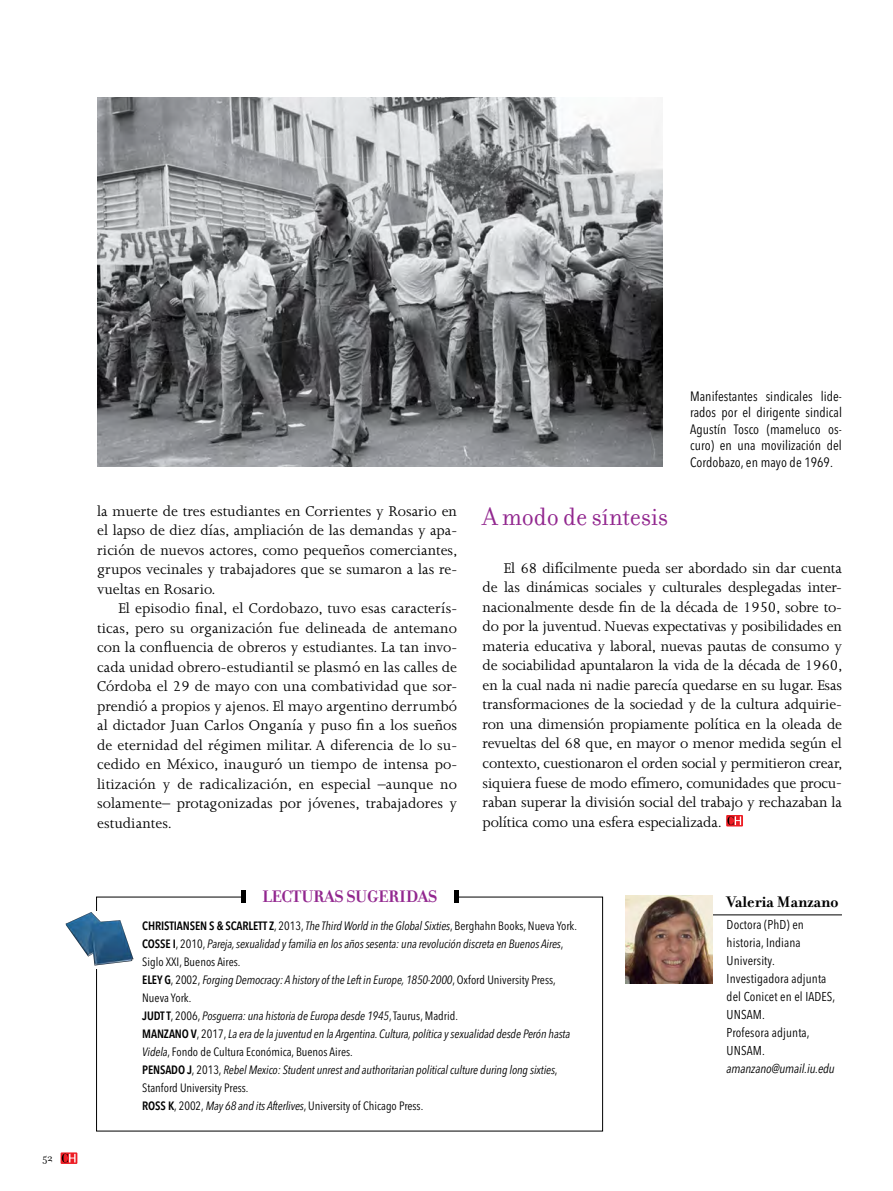
<style>
.page{position:relative;width:893px;height:1191px;background:#fff}
.page>*{position:absolute;margin:0;border:0;box-sizing:border-box;transform-origin:0 0}
.t1{font:27px "Filosofia";letter-spacing:-.005em;color:#92278f;scale:.95 1}
.t2{font:700 18px "Filosofia";letter-spacing:-.015em;color:#92278f}
.t3{font:700 16.5px "Filosofia";color:#000}
.t4{font:16.2px/19.5px "Joanna MT Std";color:#000;text-align:justify}
.t5{font:condensed 13.5px/16.5px "Avenir Next LT Pro";letter-spacing:.005em;color:#000;text-align:justify}
.t6{font:condensed 12.75px/18px "Avenir Next LT Pro";letter-spacing:.01em;color:#000}
.t7{font:italic condensed 12.75px "Avenir Next LT Pro";letter-spacing:-.01em;color:#000}
.t8{font:italic condensed 12px/18px "Avenir Next LT Pro";letter-spacing:-.01em;color:#000}
.t9{font:11.25px "Filosofia";color:#000}
.s1{font-weight:600;font-style:normal}
.s2{font-style:normal}
</style>
<div class="page">
<div style="left:726px;top:815px;width:17px;height:11px;background:#ef3c42"></div>
<svg style="left:727px;top:816px;width:14px;height:9px"></svg>
<hr style="left:690px;top:914px;width:152px;height:1px;background:#000">
<img style="left:625px;top:896px;width:88px;height:87px">
<div style="left:96px;top:896px;width:507px;height:235px;border:1px solid #000"></div>
<div style="left:243px;top:880px;width:213px;height:35px;background:#fff"></div>
<hr style="left:454px;top:890px;width:4px;height:12px;background:#000">
<hr style="left:241px;top:890px;width:4px;height:12px;background:#000">
<img style="left:65px;top:911px;width:69px;height:57px">
<img style="left:97px;top:98px;width:565px;height:369px">
<svg style="left:61px;top:1152px;width:16px;height:12px"></svg>
<svg style="left:62px;top:1153px;width:14px;height:9px"></svg>
<p class="t9" style="left:43px;top:1151px;width:12px">52</p>
<p class="t4" style="left:97px;top:501px;width:362px">la muerte de tres estudiantes en Corrientes y Rosario en el lapso de diez días, ampliación de las demandas y apa&shy;rición de nuevos actores, como pequeños comerciantes, grupos vecinales y trabajadores que se sumaron a las re&shy;vueltas en Rosario.</p>
<p class="t4" style="left:97px;top:599px;width:362px;text-indent:21px">El episodio final, el Cordobazo, tuvo esas caracterís&shy;ticas, pero su organización fue delineada de antemano con la confluencia de obreros y estudiantes. La tan invo&shy;cada unidad obrero-estudiantil se plasmó en las calles de Córdoba el 29 de mayo con una combatividad que sor&shy;prendió a propios y ajenos. El mayo argentino derrumbó al dictador Juan Carlos Onganía y puso fin a los sueños de eternidad del régimen militar. A diferencia de lo su&shy;cedido en México, inauguró un tiempo de intensa po&shy;litización y de radicalización, en especial –aunque no solamente– protagonizadas por jóvenes, trabajadores y estudiantes.</p>
<p class="t5" style="left:690px;top:388px;width:153px">Manifestantes sindicales lide&shy;rados por el dirigente sindical Agustín Tosco (mameluco os&shy;curo) en una movilización del Cordobazo, en mayo de 1969.</p>
<h1 class="t1" style="left:483px;top:501px;width:197px">A modo de síntesis</h1>
<p class="t4" style="left:483px;top:558px;width:361px;text-indent:21px">El 68 difícilmente pueda ser abordado sin dar cuenta de las dinámicas sociales y culturales desplegadas inter&shy;nacionalmente desde fin de la década de 1950, sobre to&shy;do por la juventud. Nuevas expectativas y posibilidades en materia educativa y laboral, nuevas pautas de consumo y de sociabilidad apuntalaron la vida de la década de 1960, en la cual nada ni nadie parecía quedarse en su lugar. Esas transformaciones de la sociedad y de la cultura adquirie&shy;ron una dimensión propiamente política en la oleada de revueltas del 68 que, en mayor o menor medida según el contexto, cuestionaron el orden social y permitieron crear, siquiera fuese de modo efímero, comunidades que procu&shy;raban superar la división social del trabajo y rechazaban la política como una esfera especializada.</p>
<p class="t2" style="left:262px;top:886px;width:177px">LECTURAS SUGERIDAS</p>
<p class="t8" style="left:142px;top:916px;width:436px"><span class="s1">CHRISTIANSEN S &amp; SCARLETT Z</span><span class="s2">, 2013,</span> The Third World in the Global Sixties<span class="s2">, Berghahn Books, Nueva York.<br></span><span class="s1">COSSE I</span><span class="s2">, 2010,</span> Pareja, sexualidad y familia en los años sesenta: una revolución discreta en Buenos Aires<span class="s2">, Siglo XXI, Buenos Aires.<br></span><span class="s1">ELEY G</span><span class="s2">, 2002,</span> Forging Democracy: A history of the Left in Europe, 1850-2000<span class="s2">, Oxford University Press, Nueva York.<br></span><span class="s1">JUDT T</span><span class="s2">, 2006,</span> Posguerra: una historia de Europa desde 1945<span class="s2">, Taurus, Madrid.<br></span><span class="s1">MANZANO V</span><span class="s2">, 2017,</span> La era de la juventud en la Argentina. Cultura, política y sexualidad desde Perón hasta Videla<span class="s2">, Fondo de Cultura Económica, Buenos Aires.<br></span><span class="s1">PENSADO J</span><span class="s2">, 2013,</span> Rebel Mexico: Student unrest and authoritarian political culture during long sixties<span class="s2">, Stanford University Press.<br></span><span class="s1">ROSS K</span><span class="s2">, 2002,</span> May 68 and its Afterlives<span class="s2">, University of Chicago Press.</span></p>
<p class="t3" style="left:727px;top:891px;width:113px">Valeria Manzano</p>
<p class="t6" style="left:727px;top:915px;width:110px">Doctora (PhD) en historia, Indiana<br>University.<br>Investigadora adjunta del Conicet en el IADES,<br>UNSAM.<br>Profesora adjunta,<br>UNSAM.</p>
<p class="t7" style="left:727px;top:1061px;width:110px">amanzano@umail.iu.edu</p>
</div>
